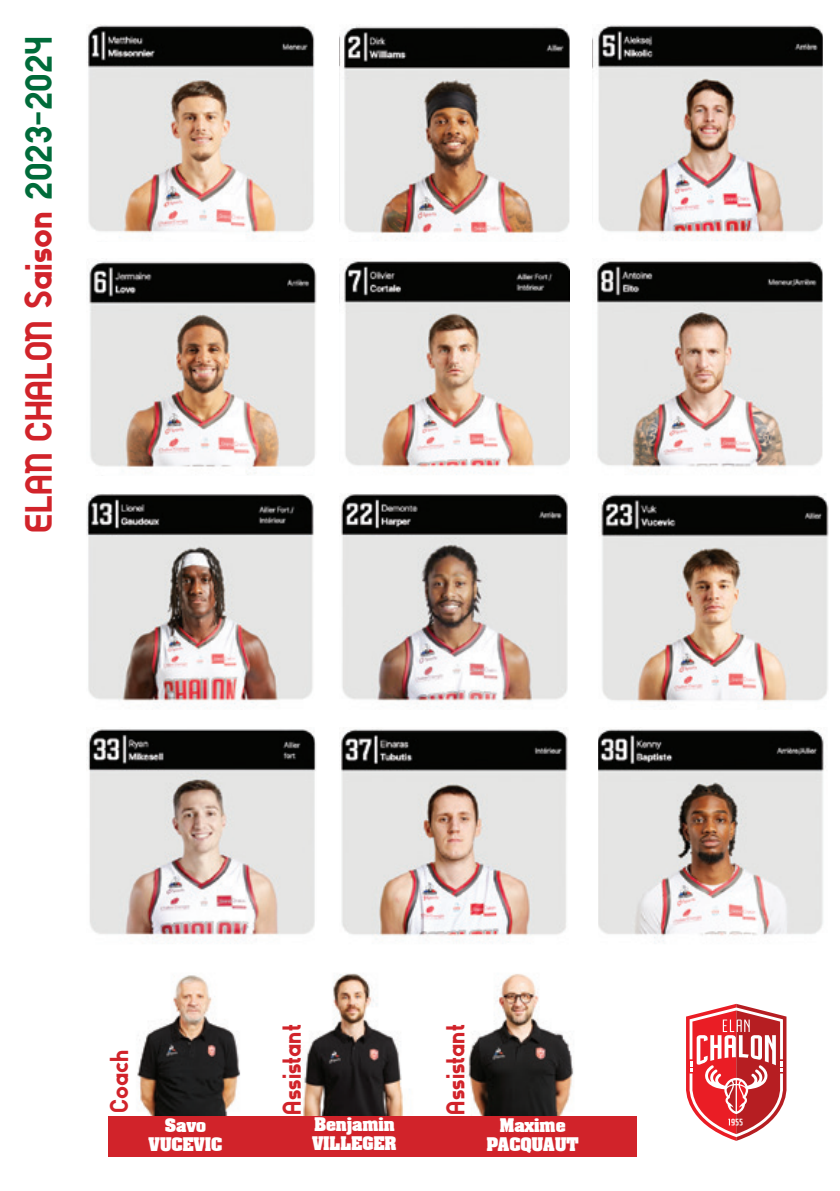
<style>
.page{position:relative;width:840px;height:1191px;background:#fff}
.page>*{position:absolute;margin:0;border:0;box-sizing:border-box;transform-origin:0 0}
.t1{font:700 38px "Gilbert";color:#d1232a}
.t2{font:700 26px "Gilbert";color:#d1232a}
.t3{font:700 16px/19.2px "Aardvark";color:#fff;text-align:center}
.s1{color:#006b3a}
</style>
<div class="page">
<img style="left:137px;top:973px;width:437px;height:143px">
<img style="left:87px;top:24px;width:228px;height:214px">
<img style="left:86px;top:494px;width:228px;height:213px">
<img style="left:341px;top:494px;width:227px;height:213px">
<img style="left:601px;top:493px;width:227px;height:210px">
<img style="left:87px;top:728px;width:229px;height:216px">
<img style="left:341px;top:728px;width:227px;height:213px">
<img style="left:598px;top:729px;width:228px;height:212px">
<img style="left:89px;top:261px;width:227px;height:214px">
<img style="left:340px;top:24px;width:229px;height:215px">
<img style="left:343px;top:259px;width:226px;height:216px">
<img style="left:592px;top:25px;width:229px;height:216px">
<img style="left:597px;top:261px;width:224px;height:210px">
<div style="left:108px;top:1116px;width:528px;height:40px;background:#d1232a"></div>
<svg style="left:686px;top:1003px;width:101px;height:137px"></svg>
<h1 class="t1" style="left:13px;top:532px;width:498px;rotate:-90deg">ELAN CHALON Saison <span class="s1">2023-2024</span></h1>
<h2 class="t2" style="left:102px;top:1113px;width:65px;rotate:-90deg">Coach</h2>
<h2 class="t2" style="left:274px;top:1114px;width:91px;rotate:-90deg">Assistant</h2>
<h2 class="t2" style="left:438px;top:1114px;width:91px;rotate:-90deg">Assistant</h2>
<p class="t3" style="left:148px;top:1114px;width:75px">Savo<br>VUCEVIC</p>
<p class="t3" style="left:312px;top:1113px;width:86px;text-align:left">Benjamin<br>VILLEGER</p>
<p class="t3" style="left:486px;top:1114px;width:94px">Maxime<br>PACQUAUT</p>
</div>
